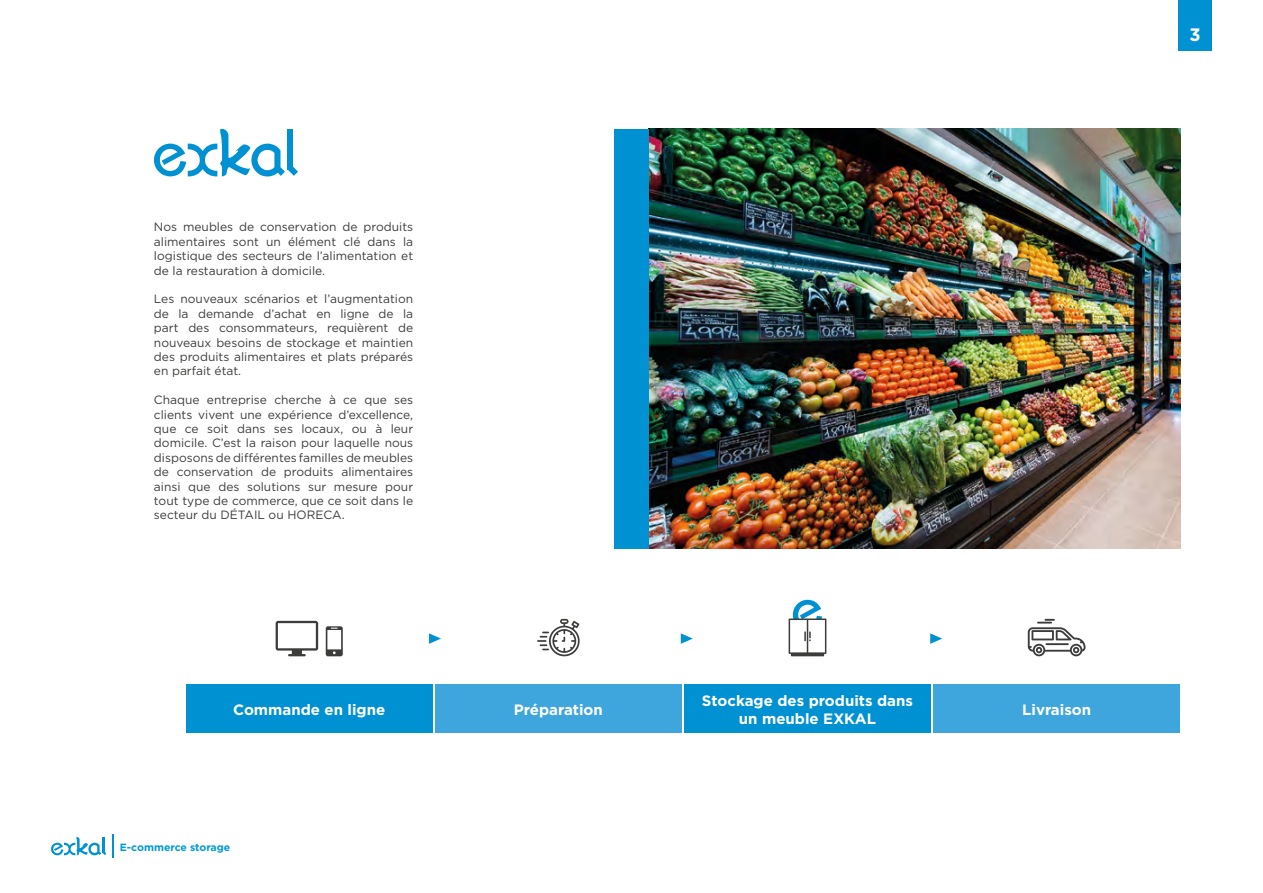
<style>
.page{position:relative;width:1263px;height:893px;background:#fff}
.page>*{position:absolute;margin:0;border:0;box-sizing:border-box;transform-origin:0 0}
.t1{font:700 18px "Gotham";color:#fff}
.t2{font:700 15px/18px "Gotham";color:#fff;text-align:center}
.t3{font:12px/14.4px "Gotham";color:#3c3c3b;text-align:justify}
.t4{font:700 10.5px "Gotham";color:#009ad8}
</style>
<div class="page">
<div style="left:1178px;top:1px;width:34px;height:50px;background:#0091d3"></div>
<svg style="left:154px;top:129px;width:144px;height:47px"></svg>
<img style="left:648px;top:129px;width:532px;height:420px">
<div style="left:614px;top:129px;width:34px;height:420px;background:#0091d3"></div>
<div style="left:186px;top:684px;width:246px;height:49px;background:#0091d3"></div>
<div style="left:435px;top:684px;width:247px;height:49px;background:#3fa5dd"></div>
<div style="left:684px;top:684px;width:247px;height:49px;background:#0091d3"></div>
<div style="left:933px;top:684px;width:247px;height:49px;background:#3fa5dd"></div>
<svg style="left:276px;top:621px;width:42px;height:35px"></svg>
<svg style="left:326px;top:626px;width:17px;height:30px"></svg>
<svg style="left:537px;top:619px;width:43px;height:38px"></svg>
<svg style="left:789px;top:600px;width:37px;height:56px"></svg>
<svg style="left:1028px;top:619px;width:57px;height:37px"></svg>
<svg style="left:429px;top:633px;width:12px;height:11px"></svg>
<svg style="left:681px;top:633px;width:12px;height:11px"></svg>
<svg style="left:930px;top:633px;width:12px;height:11px"></svg>
<svg style="left:51px;top:837px;width:55px;height:18px"></svg>
<hr style="left:112px;top:834px;width:2px;height:24px;background:#0091d3">
<p class="t3" style="left:154px;top:220px;width:261px">Nos meubles de conservation de produits alimentaires sont un élément clé dans la logistique des secteurs de l’alimentation et de la restauration à domicile.</p>
<p class="t3" style="left:154px;top:292px;width:261px">Les nouveaux scénarios et l’augmentation de la demande d’achat en ligne de la part des consommateurs, requièrent de nouveaux besoins de stockage et maintien des produits alimentaires et plats préparés en parfait état.</p>
<p class="t3" style="left:154px;top:392px;width:261px">Chaque entreprise cherche à ce que ses clients vivent une expérience d’excellence, que ce soit dans ses locaux, ou à leur domicile. C’est la raison pour laquelle nous disposons de différentes familles de meubles de conservation de produits alimentaires ainsi que des solutions sur mesure pour tout type de commerce, que ce soit dans le secteur du DÉTAIL ou HORECA.</p>
<p class="t2" style="left:702px;top:691px;width:213px">Stockage des produits dans un meuble EXKAL</p>
<p class="t2" style="left:233px;top:700px;width:154px">Commande en ligne</p>
<p class="t2" style="left:514px;top:700px;width:91px">Préparation</p>
<p class="t2" style="left:1022px;top:700px;width:70px">Livraison</p>
<p class="t4" style="left:120px;top:841px;width:112px">E-commerce storage</p>
<h1 class="t1" style="left:1189px;top:23px;width:13px">3</h1>
</div>
